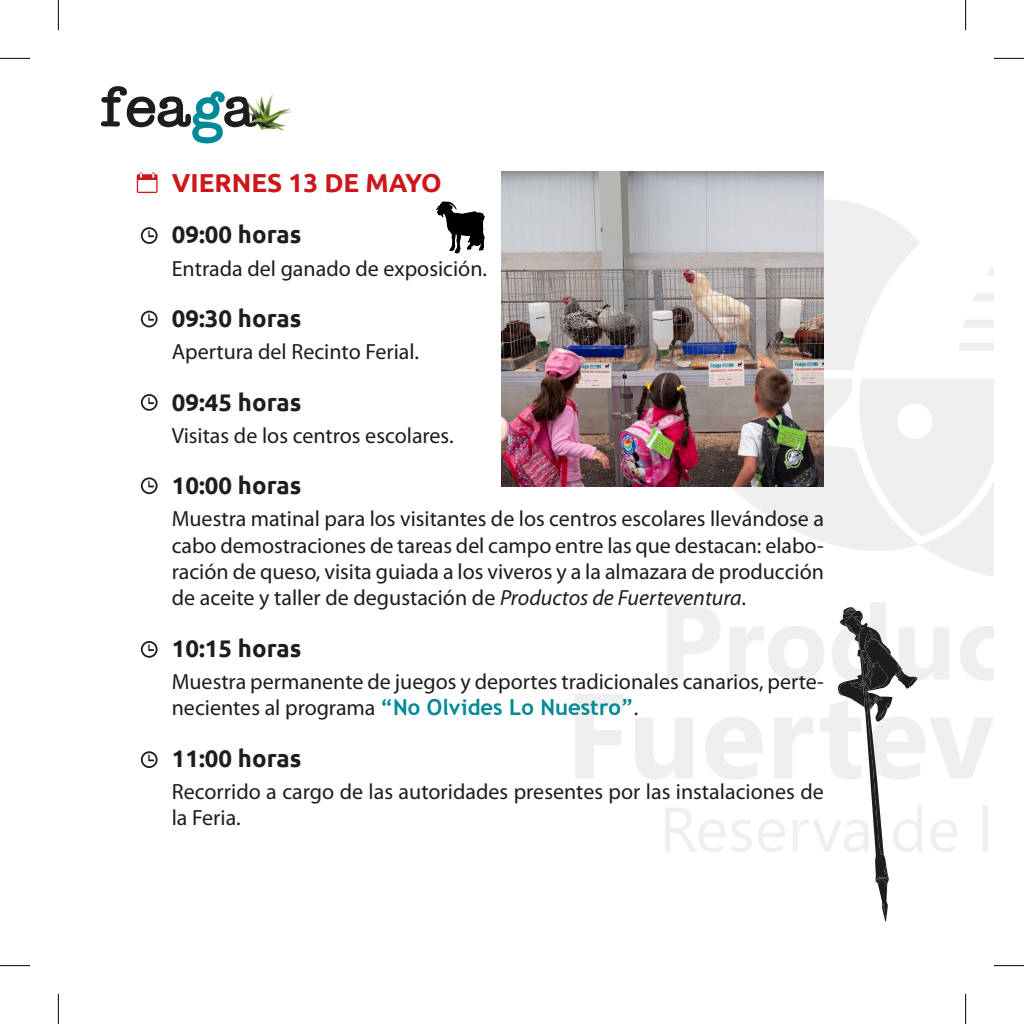
<style>
.page{position:relative;width:1024px;height:1024px;background:#fff}
.page>*{position:absolute;margin:0;border:0;box-sizing:border-box;transform-origin:0 0}
.t1{font:700 26px "Ubuntu";color:#cd171a}
.t2{font:700 24px "Ubuntu";color:#1d1d1b}
.t3{font:22px/26.4px "Myriad Pro";color:#1d1d1b}
.s1{font-style:italic}
.s2{font-family:"Trebuchet MS";font-weight:700;color:#008996}
</style>
<div class="page">
<svg style="left:101px;top:86px;width:139px;height:57px"></svg>
<img style="left:240px;top:93px;width:52px;height:38px">
<svg style="left:700px;top:200px;width:294px;height:376px"></svg>
<div style="left:897px;top:404px;width:35px;height:35px;background:#fff;border-radius:50%"></div>
<img style="left:502px;top:172px;width:322px;height:314px">
<svg style="left:137px;top:172px;width:21px;height:21px"></svg>
<svg style="left:141px;top:227px;width:17px;height:17px"></svg>
<svg style="left:141px;top:311px;width:17px;height:16px"></svg>
<svg style="left:141px;top:394px;width:17px;height:17px"></svg>
<svg style="left:141px;top:477px;width:17px;height:17px"></svg>
<svg style="left:141px;top:641px;width:17px;height:17px"></svg>
<svg style="left:141px;top:751px;width:17px;height:17px"></svg>
<svg style="left:436px;top:201px;width:49px;height:52px"></svg>
<svg style="left:575px;top:602px;width:419px;height:319px"></svg>
<hr style="left:0;top:58px;width:30px;height:1px;background:#000">
<hr style="left:994px;top:58px;width:30px;height:1px;background:#000">
<hr style="left:0;top:965px;width:30px;height:1px;background:#000">
<hr style="left:994px;top:965px;width:30px;height:1px;background:#000">
<hr style="left:58px;top:0;width:1px;height:30px;background:#000">
<hr style="left:58px;top:994px;width:1px;height:30px;background:#000">
<hr style="left:965px;top:0;width:1px;height:30px;background:#000">
<hr style="left:965px;top:994px;width:1px;height:30px;background:#000">
<p class="t1" style="left:172px;top:167px;width:271px">VIERNES 13 DE MAYO</p>
<p class="t2" style="left:172px;top:220px;width:131px">09:00 horas</p>
<p class="t3" style="left:172px;top:255px;width:317px">Entrada del ganado de exposición.</p>
<p class="t2" style="left:172px;top:304px;width:131px">09:30 horas</p>
<p class="t3" style="left:172px;top:338px;width:249px">Apertura del Recinto Ferial.</p>
<p class="t2" style="left:172px;top:387px;width:131px">09:45 horas</p>
<p class="t3" style="left:172px;top:422px;width:283px">Visitas de los centros escolares.</p>
<p class="t2" style="left:172px;top:471px;width:131px">10:00 horas</p>
<p class="t3" style="left:172px;top:505px;width:654px;text-align:justify">Muestra matinal para los visitantes de los centros escolares llevándose a cabo demostraciones de tareas del campo entre las que destacan: elabo&shy;ración de queso, visita guiada a los viveros y a la almazara de producción de aceite y taller de degustación de <span class="s1">Productos de Fuerteventura</span>.</p>
<p class="t2" style="left:172px;top:634px;width:131px">10:15 horas</p>
<p class="t3" style="left:172px;top:668px;width:653px">Muestra permanente de juegos y deportes tradicionales canarios, perte&shy;necientes al programa <span class="s2">“No Olvides Lo Nuestro”</span>.</p>
<p class="t2" style="left:172px;top:744px;width:131px">11:00 horas</p>
<p class="t3" style="left:172px;top:778px;width:653px">Recorrido a cargo de las autoridades presentes por las instalaciones de la Feria.</p>
</div>
